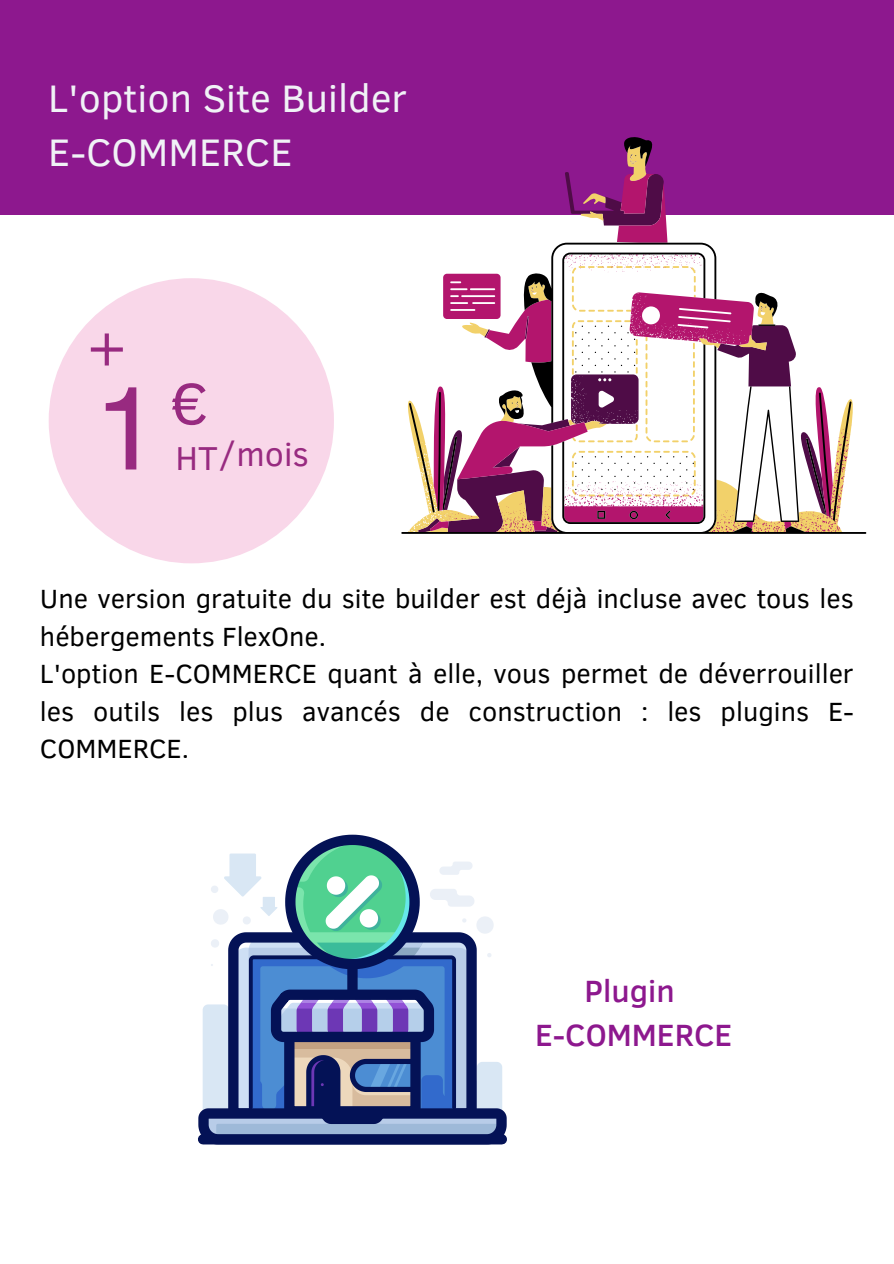
<style>
.page{position:relative;width:894px;height:1264px;background:#fff}
.page>*{position:absolute;margin:0;border:0;box-sizing:border-box;transform-origin:0 0}
.t1{font:121.5px "Clear Sans";color:#982a80}
.t2{font:59.55px "Clear Sans";color:#982a80}
.t3{font:39.3px/54.4px "Clear Sans";color:#f0f2f6}
.t4{font:34.05px "Clear Sans";color:#982a80}
.t5{font:500 31.5px/44px "Clear Sans";color:#8d188e;text-align:center}
.t6{font:27px/37.3px "Clear Sans";color:#000}
</style>
<div class="page">
<div style="left:0;top:0;width:893px;height:214px;background:#8d188e"></div>
<svg style="left:401px;top:137px;width:465px;height:397px"></svg>
<div style="left:49px;top:278px;width:285px;height:285px;background:#f9d7e9;border-radius:50%"></div>
<svg style="left:198px;top:834px;width:309px;height:310px"></svg>
<div style="left:347px;top:964px;width:10px;height:29px;background:#041256"></div>
<h3 class="t3" style="left:48px;top:69px;width:360px">L'option Site Builder<br>E-COMMERCE</h3>
<h2 class="t2" style="left:86px;top:302px;width:43px">+</h2>
<h1 class="t1" style="left:89px;top:338px;width:76px">1</h1>
<h2 class="t2" style="left:171px;top:360px;width:38px">€</h2>
<p class="t4" style="left:175px;top:429px;width:135px">HT/mois</p>
<p class="t6" style="left:40px;top:579px;width:815px">Une version gratuite du site builder est déjà incluse avec tous les hébergements FlexOne.<br>L'option E-COMMERCE quant à elle, vous permet de déverrouiller les outils les plus avancés de construction : les plugins E-COMMERCE.</p>
<p class="t5" style="left:535px;top:967px;width:198px">Plugin<br>E-COMMERCE</p>
</div>
